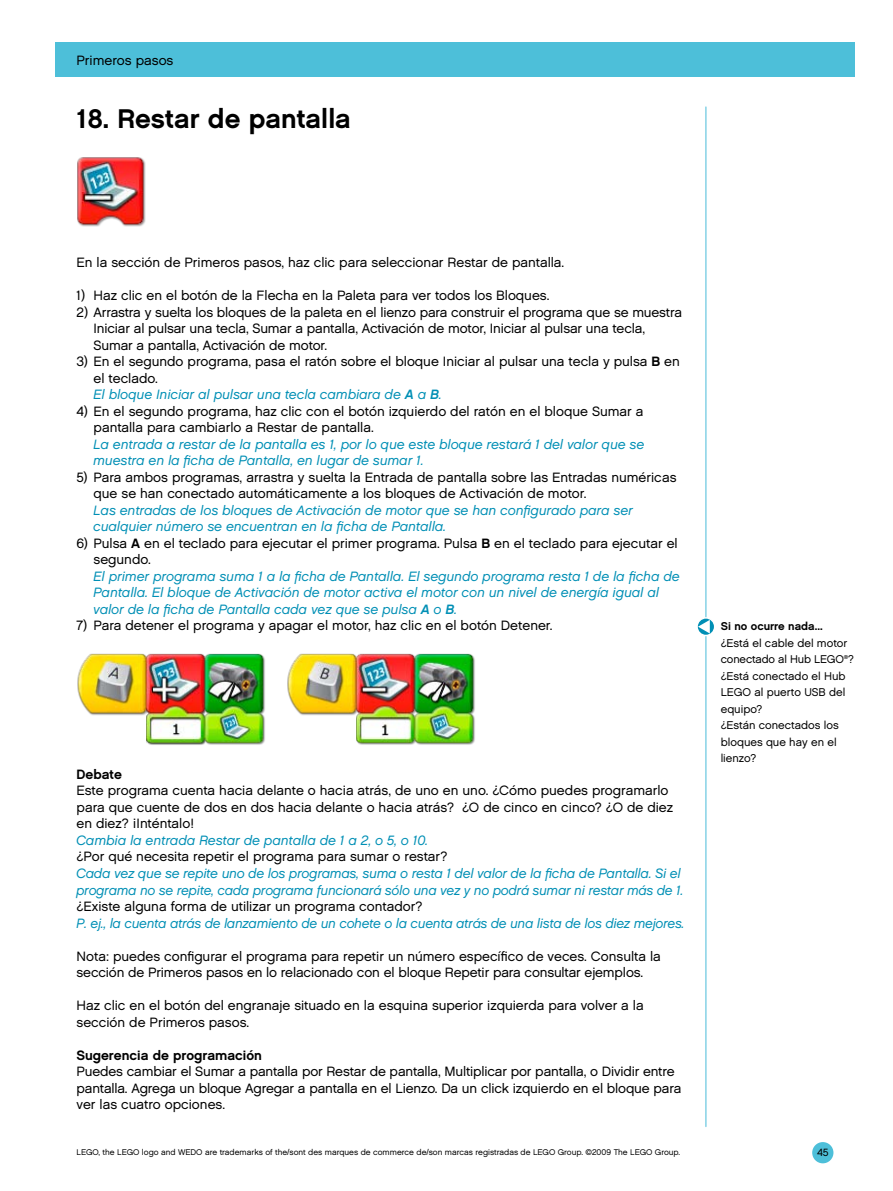
<style>
.page{position:relative;width:893px;height:1191px;background:#fff}
.page>*{position:absolute;margin:0;border:0;box-sizing:border-box;transform-origin:0 0}
.t1{font:27px "Chalet New York Nineteen Sixty";color:#000}
.t2{font:13.5px/16.5px "Chalet London Nineteen Sixty";color:#000}
.t3{font:italic 13.5px/16.5px "Chalet Office";color:#008fb5}
.t4{font:13.5px "Chalet New York Nineteen Sixty";color:#000}
.t5{font:11.25px/16.5px "Chalet London Nineteen Sixty";color:#000}
.t6{font:11.25px "Chalet New York Nineteen Sixty";color:#000}
.t7{font:10.5px "Chalet London Nineteen Sixty";color:#000}
.t8{font:8.25px "Chalet London Nineteen Sixty";color:#000}
.s1{font-family:"Chalet New York Nineteen Sixty"}
.s2{font-weight:700}
</style>
<div class="page">
<div style="left:55px;top:43px;width:800px;height:34px;background:#4dbfd9"></div>
<hr style="left:705px;top:107px;width:2px;height:1019px;background:#85d2e6">
<div style="left:812px;top:1142px;width:21px;height:21px;background:#4dbfd9;border-radius:50%"></div>
<img style="left:77px;top:653px;width:398px;height:92px">
<img style="left:77px;top:157px;width:69px;height:70px">
<svg style="left:697px;top:618px;width:18px;height:17px"></svg>
<div style="left:696px;top:617px;width:19px;height:19px;border:2px solid #fff;border-radius:50%"></div>
<svg style="left:698px;top:620px;width:12px;height:13px"></svg>
<p class="t2" style="left:77px;top:52px;width:98px">Primeros pasos</p>
<h1 class="t1" style="left:77px;top:102px;width:276px">18. Restar de pantalla</h1>
<p class="t2" style="left:77px;top:254px;width:489px">En la sección de Primeros pasos, haz clic para seleccionar Restar de pantalla.</p>
<p class="t2" style="left:77px;top:287px;width:474px">1) Haz clic en el botón de la Flecha en la Paleta para ver todos los Bloques.</p>
<p class="t2" style="left:94px;top:304px;width:590px;text-indent:-17px">2) Arrastra y suelta los bloques de la paleta en el lienzo para construir el programa que se muestra<br>Iniciar al pulsar una tecla, Sumar a pantalla, Activación de motor, Iniciar al pulsar una tecla,<br>Sumar a pantalla, Activación de motor.</p>
<p class="t2" style="left:94px;top:353px;width:588px;text-indent:-17px">3) En el segundo programa, pasa el ratón sobre el bloque Iniciar al pulsar una tecla y pulsa <span class="s1">B</span> en el teclado.</p>
<p class="t3" style="left:94px;top:386px;width:350px">El bloque Iniciar al pulsar una tecla cambiara de <span class="s2">A</span> a <span class="s2">B</span>.</p>
<p class="t2" style="left:94px;top:403px;width:551px;text-indent:-17px">4) En el segundo programa, haz clic con el botón izquierdo del ratón en el bloque Sumar a pantalla para cambiarlo a Restar de pantalla.</p>
<p class="t3" style="left:94px;top:436px;width:552px">La entrada a restar de la pantalla es 1, por lo que este bloque restará 1 del valor que se muestra en la ficha de Pantalla, en lugar de sumar 1.</p>
<p class="t2" style="left:94px;top:469px;width:584px;text-indent:-17px">5) Para ambos programas, arrastra y suelta la Entrada de pantalla sobre las Entradas numéricas que se han conectado automáticamente a los bloques de Activación de motor.</p>
<p class="t3" style="left:94px;top:502px;width:541px">Las entradas de los bloques de Activación de motor que se han configurado para ser cualquier número se encuentran en la ficha de Pantalla.</p>
<p class="t2" style="left:94px;top:535px;width:586px;text-indent:-17px">6) Pulsa <span class="s1">A</span> en el teclado para ejecutar el primer programa. Pulsa <span class="s1">B</span> en el teclado para ejecutar el segundo.</p>
<p class="t3" style="left:94px;top:568px;width:588px">El primer programa suma 1 a la ficha de Pantalla. El segundo programa resta 1 de la ficha de<br>Pantalla. El bloque de Activación de motor activa el motor con un nivel de energía igual al valor de la ficha de Pantalla cada vez que se pulsa <span class="s2">A</span> o <span class="s2">B</span>.</p>
<p class="t2" style="left:77px;top:617px;width:478px">7) Para detener el programa y apagar el motor, haz clic en el botón Detener.</p>
<p class="t4" style="left:77px;top:766px;width:47px">Debate</p>
<p class="t2" style="left:77px;top:782px;width:598px">Este programa cuenta hacia delante o hacia atrás, de uno en uno. ¿Cómo puedes programarlo para que cuente de dos en dos hacia delante o hacia atrás? ¿O de cinco en cinco? ¿O de diez en diez? ¡Inténtalo!</p>
<p class="t3" style="left:77px;top:832px;width:353px">Cambia la entrada Restar de pantalla de 1 a 2, o 5, o 10.</p>
<p class="t2" style="left:77px;top:848px;width:372px">¿Por qué necesita repetir el programa para sumar o restar?</p>
<p class="t3" style="left:77px;top:865px;width:608px">Cada vez que se repite uno de los programas, suma o resta 1 del valor de la ficha de Pantalla. Si el programa no se repite, cada programa funcionará sólo una vez y no podrá sumar ni restar más de 1.</p>
<p class="t2" style="left:77px;top:898px;width:348px">¿Existe alguna forma de utilizar un programa contador?</p>
<p class="t3" style="left:77px;top:914px;width:609px">P. ej., la cuenta atrás de lanzamiento de un cohete o la cuenta atrás de una lista de los diez mejores.</p>
<p class="t2" style="left:77px;top:947px;width:586px">Nota: puedes configurar el programa para repetir un número específico de veces. Consulta la sección de Primeros pasos en lo relacionado con el bloque Repetir para consultar ejemplos.</p>
<p class="t2" style="left:77px;top:997px;width:569px">Haz clic en el botón del engranaje situado en la esquina superior izquierda para volver a la sección de Primeros pasos.</p>
<p class="t4" style="left:77px;top:1046px;width:187px">Sugerencia de programación</p>
<p class="t2" style="left:77px;top:1063px;width:606px">Puedes cambiar el Sumar a pantalla por Restar de pantalla, Multiplicar por pantalla, o Dividir entre pantalla. Agrega un bloque Agregar a pantalla en el Lienzo. Da un click izquierdo en el bloque para ver las cuatro opciones.</p>
<p class="t6" style="left:721px;top:619px;width:103px">Si no ocurre nada...</p>
<p class="t5" style="left:721px;top:634px;width:135px">¿Está el cable del motor conectado al Hub LEGO<sup>®</sup>? ¿Está conectado el Hub<br>LEGO al puerto USB del equipo?<br>¿Están conectados los bloques que hay en el lienzo?</p>
<p class="t8" style="left:77px;top:1147px;width:605px">LEGO, the LEGO logo and WEDO are trademarks of the/sont des marques de commerce de/son marcas registradas de LEGO Group. ©2009 The LEGO Group.</p>
<p class="t7" style="left:817px;top:1146px;width:13px">45</p>
</div>
